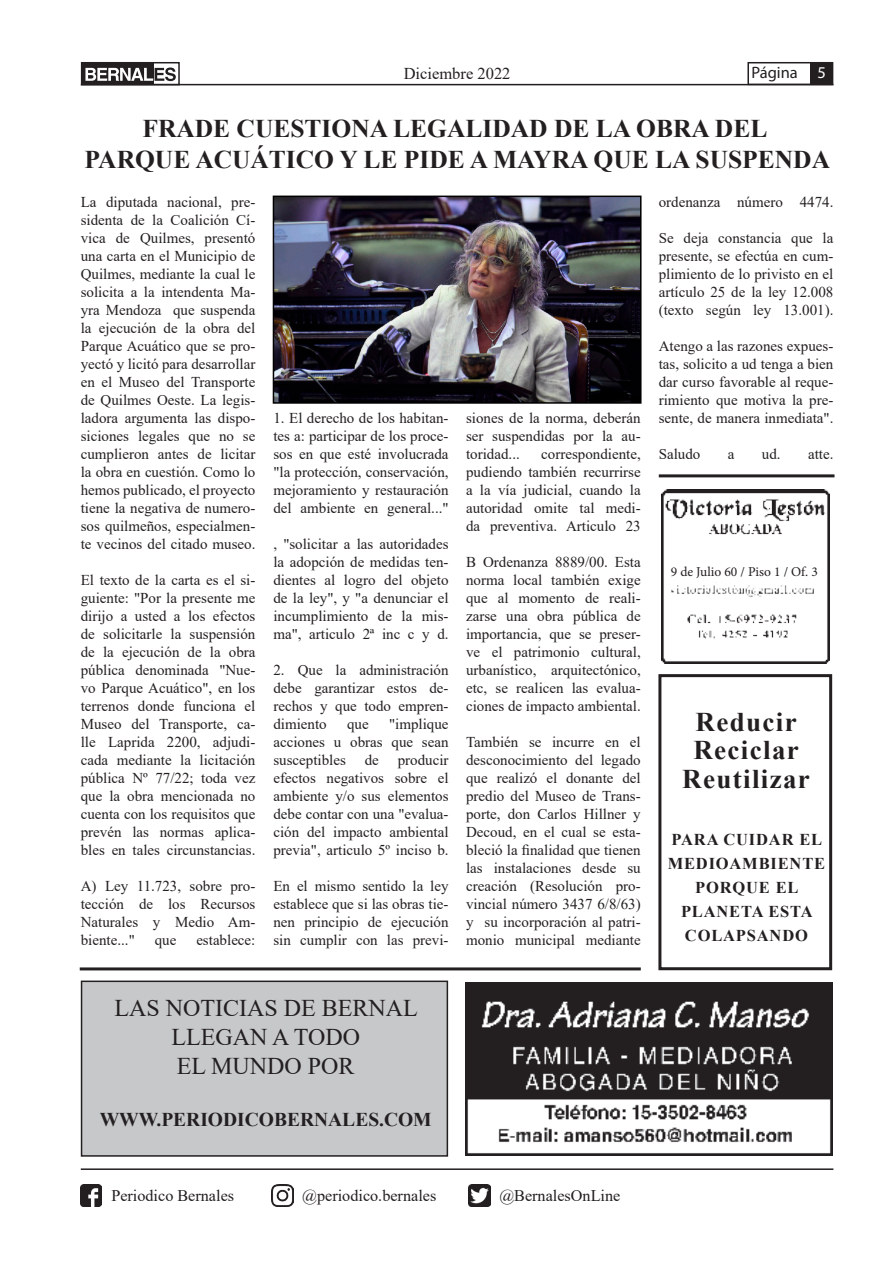
<style>
.page{position:relative;width:893px;height:1263px;background:#fff}
.page>*{position:absolute;margin:0;border:0;box-sizing:border-box;transform-origin:0 0}
.t1{font:700 27px "Times New Roman";letter-spacing:.05em;color:#231f20}
.t2{font:700 25.5px "Times New Roman";color:#231f20}
.t3{font:24px "Times New Roman";color:#231f20}
.t4{font:700 19.5px "Times New Roman";color:#231f20}
.t5{font:700 16.5px/24px "Times New Roman";letter-spacing:.05em;color:#231f20}
.t6{font:16.5px "Times New Roman";color:#231f20}
.t7{font:16.5px "Myriad Pro";color:#231f20}
.t8{font:16.2px "Times New Roman";color:#231f20}
.t9{font:15px/18px "Times New Roman";color:#231f20;text-align:justify}
.t10{font:13.5px "Minion Pro";color:#231f20}
.s1{color:#fff}
</style>
<div class="page">
<div style="left:810px;top:63px;width:23px;height:21px;background:#231f20"></div>
<div style="left:82px;top:63px;width:72px;height:22px;background:#231f20"></div>
<div style="left:747px;top:62px;width:86px;height:23px;border:2px solid #231f20"></div>
<svg style="left:85px;top:68px;width:91px;height:13px"></svg>
<div style="left:81px;top:62px;width:99px;height:23px;border:2px solid #231f20"></div>
<hr style="left:81px;top:84px;width:752px;height:1px;background:#231f20">
<hr style="left:81px;top:1168px;width:752px;height:2px;background:#231f20">
<img style="left:80px;top:1185px;width:22px;height:21px">
<img style="left:272px;top:1185px;width:21px;height:21px">
<img style="left:469px;top:1185px;width:21px;height:21px">
<img style="left:465px;top:982px;width:368px;height:174px">
<hr style="left:80px;top:967px;width:561px;height:3px;background:#231f20">
<div style="left:82px;top:981px;width:365px;height:175px;background:#c7c8ca"></div>
<div style="left:81px;top:980px;width:367px;height:177px;border:2px solid #231f20"></div>
<img style="left:276px;top:199px;width:362px;height:202px">
<div style="left:273px;top:196px;width:368px;height:208px;border:2px solid #000"></div>
<img style="left:662px;top:490px;width:168px;height:173px">
<div style="left:669px;top:553px;width:149px;height:28px;background:#fff"></div>
<div style="left:658px;top:674px;width:174px;height:296px;border:3px solid #231f20"></div>
<hr style="left:659px;top:474px;width:175px;height:3px;background:#231f20">
<p class="t6" style="left:404px;top:62px;width:108px">Diciembre 2022</p>
<p class="t7" style="left:751px;top:63px;width:76px">Página <span class="s1">5</span></p>
<p class="t2" style="left:142px;top:110px;width:626px">FRADE CUESTIONA LEGALIDAD DE LA OBRA DEL</p>
<p class="t2" style="left:85px;top:141px;width:747px">PARQUE ACUÁTICO Y LE PIDE A MAYRA QUE LA SUSPENDA</p>
<p class="t9" style="left:81px;top:192px;width:176px">La diputada nacional, pre&shy;sidenta de la Coalición Cí&shy;vica de Quilmes, presentó una carta en el Municipio de Quilmes, mediante la cual le solicita a la intendenta Ma&shy;yra Mendoza que suspenda la ejecución de la obra del Parque Acuático que se pro&shy;yectó y licitó para desarrollar en el Museo del Transporte de Quilmes Oeste. La legis&shy;ladora argumenta las dispo&shy;siciones legales que no se cumplieron antes de licitar la obra en cuestión. Como lo hemos publicado, el proyecto tiene la negativa de numero&shy;sos quilmeños, especialmen&shy;te vecinos del citado museo.</p>
<p class="t9" style="left:81px;top:570px;width:176px">El texto de la carta es el si&shy;guiente: "Por la presente me dirijo a usted a los efectos de solicitarle la suspensión de la ejecución de la obra pública denominada "Nue&shy;vo Parque Acuático", en los terrenos donde funciona el Museo del Transporte, ca&shy;lle Laprida 2200, adjudi&shy;cada mediante la licitación pública Nº 77/22; toda vez que la obra mencionada no cuenta con los requisitos que prevén las normas aplica&shy;bles en tales circunstancias.</p>
<p class="t9" style="left:81px;top:876px;width:176px">A) Ley 11.723, sobre pro&shy;tección de los Recursos Naturales y Medio Am&shy;biente..."</p>
<p class="t9" style="left:659px;top:192px;width:176px">ordenanza número 4474.</p>
<p class="t9" style="left:659px;top:228px;width:176px">Se deja constancia que la presente, se efectúa en cum&shy;plimiento de lo privisto en el artículo 25 de la ley 12.008 (texto según ley 13.001).</p>
<p class="t9" style="left:659px;top:336px;width:176px">Atengo a las razones expues&shy;tas, solicito a ud tenga a bien dar curso favorable al reque&shy;rimiento que motiva la pre&shy;sente, de manera inmediata".</p>
<p class="t9" style="left:659px;top:444px;width:43px">Saludo</p>
<p class="t9" style="left:728px;top:444px;width:8px">a</p>
<p class="t9" style="left:762px;top:444px;width:73px">ud. atte.</p>
<p class="t9" style="left:273px;top:408px;width:177px">1. El derecho de los habitan&shy;tes a: participar de los proce&shy;sos en que esté involucrada "la protección, conservación, mejoramiento y restauración del ambiente en general..."</p>
<p class="t9" style="left:273px;top:534px;width:177px">, "solicitar a las autoridades la adopción de medidas ten&shy;dientes al logro del objeto de la ley", y "a denunciar el incumplimiento de la mis&shy;ma", articulo 2ª inc c y d.</p>
<p class="t9" style="left:273px;top:660px;width:177px">2. Que la administración debe garantizar estos de&shy;rechos y que todo empren&shy;dimiento</p>
<p class="t9" style="left:466px;top:408px;width:176px">siones de la norma, deberán ser suspendidas por la au&shy;toridad...</p>
<p class="t9" style="left:466px;top:444px;width:176px;text-indent:75px">correspondiente, pudiendo también recurrirse a la vía judicial, cuando la autoridad omite tal medi&shy;da preventiva. Articulo 23</p>
<p class="t9" style="left:466px;top:552px;width:176px">B Ordenanza 8889/00. Esta norma local también exige que al momento de reali&shy;zarse una obra pública de importancia, que se preser&shy;ve el patrimonio cultural, urbanístico, arquitectónico, etc, se realicen las evalua&shy;ciones de impacto ambiental.</p>
<p class="t9" style="left:466px;top:732px;width:176px">También se incurre en el desconocimiento del legado que realizó el donante del predio del Museo de Trans&shy;porte, don Carlos Hillner y Decoud, en el cual se esta&shy;bleció la finalidad que tienen las instalaciones desde su creación (Resolución pro&shy;vincial número 3437 6/8/63) y su incorporación al patri&shy;monio municipal mediante</p>
<p class="t10" style="left:671px;top:563px;width:149px">9 de Julio 60 / Piso 1 / Of. 3</p>
<p class="t1" style="left:696px;top:702px;width:103px">Reducir</p>
<p class="t1" style="left:693px;top:731px;width:107px">Reciclar</p>
<p class="t1" style="left:682px;top:759px;width:129px">Reutilizar</p>
<p class="t9" style="left:273px;top:714px;width:177px;text-indent:116px">"implique acciones u obras que sean susceptibles</p>
<p class="t9" style="left:347px;top:714px;width:23px">que</p>
<p class="t9" style="left:273px;top:750px;width:177px;text-indent:124px">producir efectos negativos sobre el ambiente y/o sus elementos debe contar con una "evalua&shy;ción del impacto ambiental previa", articulo 5º inciso b.</p>
<p class="t9" style="left:273px;top:876px;width:177px">En el mismo sentido la ley establece que si las obras tie&shy;nen principio de ejecución sin cumplir con las previ-</p>
<p class="t9" style="left:365px;top:750px;width:16px">de</p>
<p class="t5" style="left:668px;top:827px;width:159px">PARA CUIDAR EL<br>MEDIOAMBIENTE</p>
<p class="t5" style="left:695px;top:875px;width:105px">PORQUE EL</p>
<p class="t5" style="left:681px;top:899px;width:133px">PLANETA ESTA</p>
<p class="t5" style="left:685px;top:923px;width:124px">COLAPSANDO</p>
<p class="t9" style="left:155px;top:930px;width:23px">que</p>
<p class="t9" style="left:196px;top:930px;width:61px">establece:</p>
<p class="t3" style="left:115px;top:991px;width:305px">LAS NOTICIAS DE BERNAL</p>
<p class="t3" style="left:172px;top:1020px;width:190px">LLEGAN A TODO</p>
<p class="t3" style="left:177px;top:1049px;width:179px">EL MUNDO POR</p>
<p class="t4" style="left:100px;top:1105px;width:333px">WWW.PERIODICOBERNALES.COM</p>
<p class="t8" style="left:111px;top:1184px;width:124px">Periodico Bernales</p>
<p class="t8" style="left:302px;top:1184px;width:136px">@periodico.bernales</p>
<p class="t8" style="left:499px;top:1184px;width:123px">@BernalesOnLine</p>
</div>
